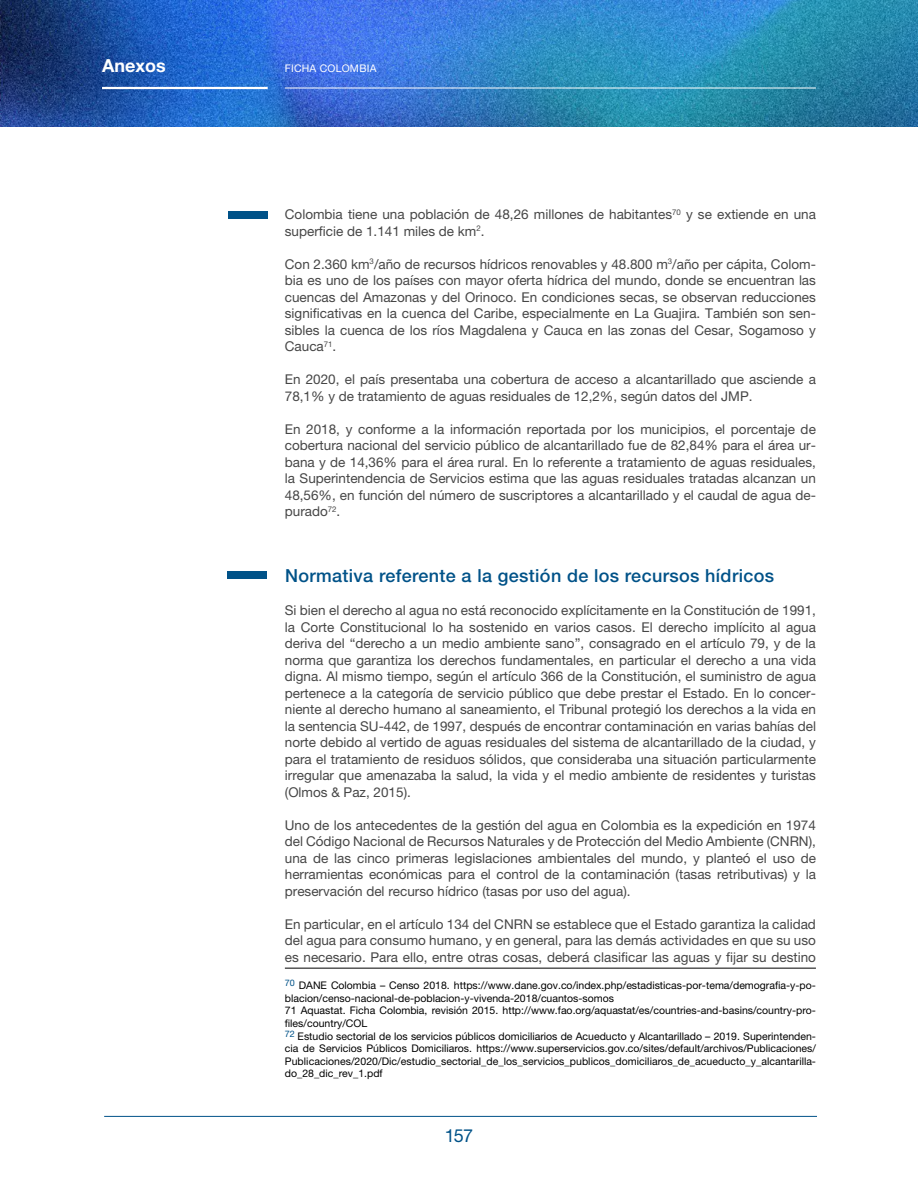
<style>
.page{position:relative;width:918px;height:1188px;background:#fff}
.page>*{position:absolute;margin:0;border:0;box-sizing:border-box;transform-origin:0 0}
.subtitulo{font:500 18px "Helvetica Neue LT Std";letter-spacing:.02em;color:#005288}
.t1{font:700 18px "Helvetica Neue LT Pro";color:#fff}
.t2{font:18px "Helvetica Neue LT Pro";color:#005288}
.t3{font:13.5px/16.5px "Helvetica Neue LT Pro";color:#464646;text-align:justify}
.t4{font:10.5px/12.6px "Helvetica Neue LT Pro";color:#000}
.t5{font:10.5px "Helvetica Neue LT Pro";letter-spacing:.02em;color:#fff}
</style>
<div class="page">
<img style="left:0;top:0;width:918px;height:126px">
<hr style="left:285px;top:88px;width:531px;height:1px;background:#fff">
<hr style="left:102px;top:87px;width:166px;height:2px;background:#fff">
<hr style="left:104px;top:1116px;width:713px;height:1px;background:#005288">
<div style="left:227px;top:572px;width:40px;height:7px;background:#005288"></div>
<hr style="left:285px;top:968px;width:531px;height:1px;background:#000">
<div style="left:228px;top:212px;width:40px;height:7px;background:#005288"></div>
<h1 class="t1" style="left:102px;top:55px;width:65px">Anexos</h1>
<p class="t5" style="left:285px;top:62px;width:93px">FICHA COLOMBIA</p>
<p class="t3" style="left:285px;top:206px;width:533px">Colombia tiene una población de 48,26 millones de habitantes<sup>70</sup> y se extiende en una superficie de 1.141 miles de km<sup>2</sup>.</p>
<p class="t3" style="left:285px;top:255px;width:533px">Con 2.360 km<sup>3</sup>/año de recursos hídricos renovables y 48.800 m<sup>3</sup>/año per cápita, Colom&shy;bia es uno de los países con mayor oferta hídrica del mundo, donde se encuentran las cuencas del Amazonas y del Orinoco. En condiciones secas, se observan reducciones significativas en la cuenca del Caribe, especialmente en La Guajira. También son sen&shy;sibles la cuenca de los ríos Magdalena y Cauca en las zonas del Cesar, Sogamoso y Cauca<sup>71</sup>.</p>
<p class="t3" style="left:285px;top:371px;width:533px">En 2020, el país presentaba una cobertura de acceso a alcantarillado que asciende a<br>78,1% y de tratamiento de aguas residuales de 12,2%, según datos del JMP.</p>
<p class="t3" style="left:285px;top:420px;width:533px">En 2018, y conforme a la información reportada por los municipios, el porcentaje de cobertura nacional del servicio público de alcantarillado fue de 82,84% para el área ur&shy;bana y de 14,36% para el área rural. En lo referente a tratamiento de aguas residuales, la Superintendencia de Servicios estima que las aguas residuales tratadas alcanzan un 48,56%, en función del número de suscriptores a alcantarillado y el caudal de agua de&shy;purado<sup>72</sup>.</p>
<p class="subtitulo" style="left:285px;top:565px;width:491px">Normativa referente a la gestión de los recursos hídricos</p>
<p class="t3" style="left:285px;top:602px;width:533px">Si bien el derecho al agua no está reconocido explícitamente en la Constitución de 1991, la Corte Constitucional lo ha sostenido en varios casos. El derecho implícito al agua deriva del “derecho a un medio ambiente sano”, consagrado en el artículo 79, y de la norma que garantiza los derechos fundamentales, en particular el derecho a una vida digna. Al mismo tiempo, según el artículo 366 de la Constitución, el suministro de agua pertenece a la categoría de servicio público que debe prestar el Estado. En lo concer&shy;niente al derecho humano al saneamiento, el Tribunal protegió los derechos a la vida en la sentencia SU-442, de 1997, después de encontrar contaminación en varias bahías del norte debido al vertido de aguas residuales del sistema de alcantarillado de la ciudad, y para el tratamiento de residuos sólidos, que consideraba una situación particularmente irregular que amenazaba la salud, la vida y el medio ambiente de residentes y turistas (Olmos &amp; Paz, 2015).</p>
<p class="t3" style="left:285px;top:816px;width:533px">Uno de los antecedentes de la gestión del agua en Colombia es la expedición en 1974 del Código Nacional de Recursos Naturales y de Protección del Medio Ambiente (CNRN), una de las cinco primeras legislaciones ambientales del mundo, y planteó el uso de herramientas económicas para el control de la contaminación (tasas retributivas) y la preservación del recurso hídrico (tasas por uso del agua).</p>
<p class="t3" style="left:285px;top:915px;width:533px">En particular, en el artículo 134 del CNRN se establece que el Estado garantiza la calidad del agua para consumo humano, y en general, para las demás actividades en que su uso es necesario. Para ello, entre otras cosas, deberá clasificar las aguas y fijar su destino</p>
<p class="t4" style="left:285px;top:979px;width:533px"><sup>70</sup> DANE Colombia – Censo 2018. https://www.dane.gov.co/index.php/estadisticas-por-tema/demografia-y-po&shy;blacion/censo-nacional-de-poblacion-y-vivenda-2018/cuantos-somos</p>
<p class="t4" style="left:285px;top:1004px;width:533px">71 Aquastat. Ficha Colombia, revisión 2015. http://www.fao.org/aquastat/es/countries-and-basins/country-pro&shy;files/country/COL</p>
<p class="t4" style="left:285px;top:1029px;width:533px;text-align:justify"><sup>72</sup> Estudio sectorial de los servicios públicos domiciliarios de Acueducto y Alcantarillado – 2019. Superintenden&shy;cia de Servicios Públicos Domiciliaros. https://www.superservicios.gov.co/sites/default/archivos/Publicaciones/ Publicaciones/2020/Dic/estudio_sectorial_de_los_servicios_publicos_domiciliaros_de_acueducto_y_alcantarilla&shy;do_28_dic_rev_1.pdf</p>
<h1 class="t2" style="left:445px;top:1125px;width:30px">157</h1>
</div>
